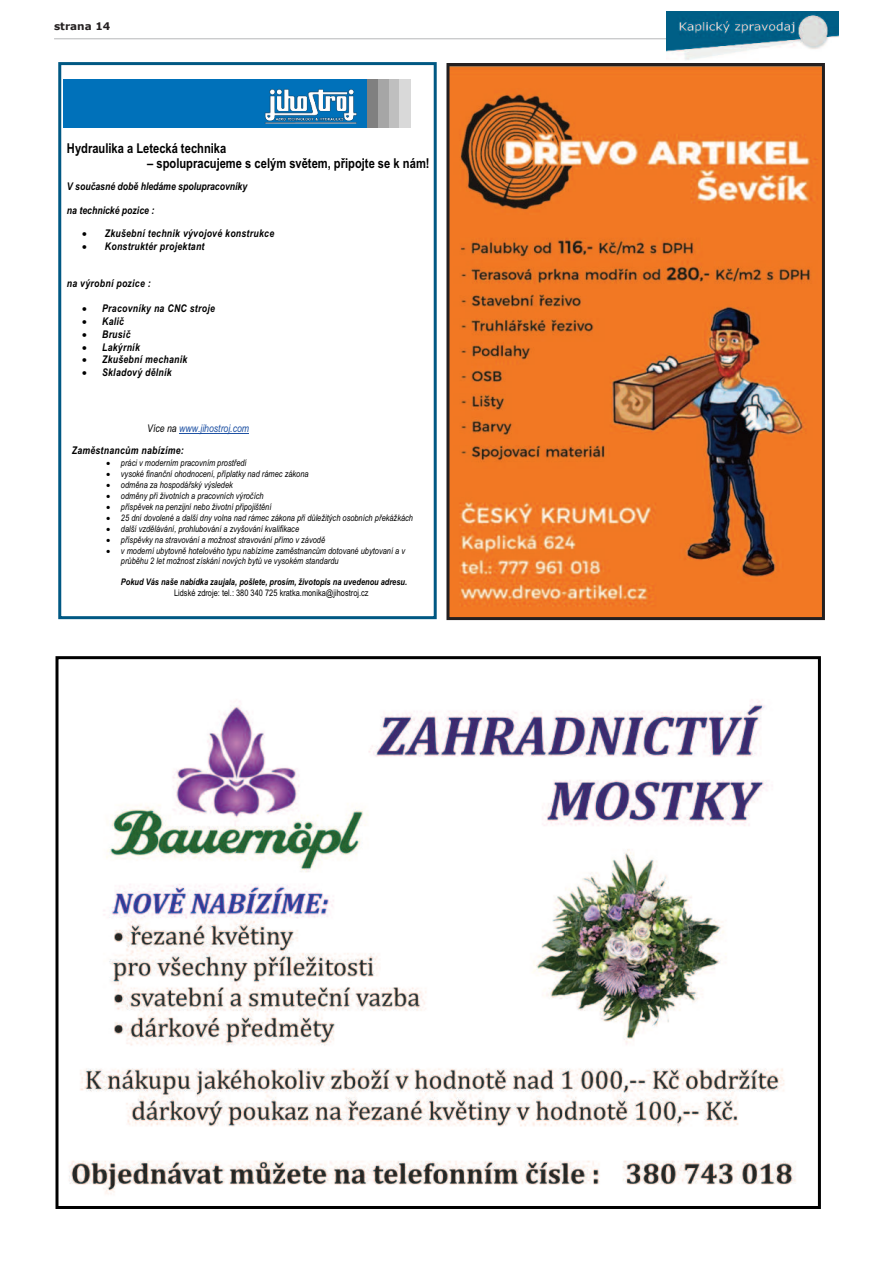
<style>
.page{position:relative;width:893px;height:1263px;background:#fff}
.page>*{position:absolute;margin:0;border:0;box-sizing:border-box;transform-origin:0 0}
.t1{font:700 13.65px "Arial Narrow";color:#000}
.t2{font:italic 700 10.65px/22.6px "Arial Narrow";letter-spacing:.02em;color:#000}
.t3{font:italic 700 10.65px "Arial Narrow";color:#000}
.t4{font:700 10.5px "Verdana";color:#231f20}
.t5{font:italic 9.15px/10.5px "Arial Narrow";color:#000}
.t6{font:italic 700 9.15px "Arial Narrow";color:#000}
.t7{font:9.15px "Arial Narrow";color:#000}
.s1{font-weight:400}
.s2{font-weight:400;color:#1e51a3}
</style>
<div class="page">
<hr style="left:54px;top:38px;width:784px;height:1px;background:#cbcccd">
<img style="left:666px;top:11px;width:173px;height:49px">
<div style="left:63px;top:80px;width:304px;height:48px;background:#0071ba"></div>
<img style="left:264px;top:89px;width:93px;height:35px">
<div style="left:367px;top:80px;width:11px;height:48px;background:#808080"></div>
<div style="left:378px;top:80px;width:11px;height:48px;background:#a6a6a6"></div>
<div style="left:389px;top:80px;width:10px;height:48px;background:#bfbfbf"></div>
<div style="left:399px;top:80px;width:12px;height:48px;background:#d9d9d9"></div>
<hr style="left:179px;top:433px;width:70px;height:1px;background:#1e51a3">
<div style="left:58px;top:62px;width:379px;height:557px;border:3px solid #005883"></div>
<img style="left:450px;top:67px;width:371px;height:549px">
<div style="left:446px;top:63px;width:379px;height:557px;border:3px solid #231f20"></div>
<img style="left:69px;top:701px;width:727px;height:493px">
<div style="left:56px;top:656px;width:765px;height:553px;border:3px solid #000"></div>
<p class="t4" style="left:54px;top:19px;width:58px">strana 14</p>
<h1 class="t1" style="left:67px;top:138px;width:161px">Hydraulika a Letecká technika</h1>
<h1 class="t1" style="left:147px;top:153px;width:284px">– spolupracujeme s celým světem, připojte se k nám!</h1>
<p class="t3" style="left:67px;top:178px;width:182px">V současné době hledáme spolupracovníky</p>
<p class="t3" style="left:67px;top:202px;width:89px">na technické pozice :</p>
<p class="t2" style="left:83px;top:222px;width:193px">• Zkušební technik vývojové konstrukce</p>
<p class="t2" style="left:83px;top:235px;width:123px">• Konstruktér projektant</p>
<p class="t2" style="left:67px;top:271px;width:85px">na výrobní pozice :</p>
<p class="t2" style="left:83px;top:296px;width:133px">• Pracovníky na CNC stroje</p>
<p class="t2" style="left:83px;top:309px;width:42px">• Kalič</p>
<p class="t2" style="left:83px;top:322px;width:49px">• Brusič</p>
<p class="t2" style="left:83px;top:335px;width:58px">• Lakýrník</p>
<p class="t2" style="left:83px;top:348px;width:106px">• Zkušební mechanik</p>
<p class="t2" style="left:83px;top:361px;width:90px">• Skladový dělník</p>
<p class="t2" style="left:72px;top:416px;width:179px;text-indent:75px"><span class="s1">Více na</span> <span class="s2">www.jihostroj.com<br></span>Zaměstnancům nabízíme:</p>
<p class="t5" style="left:107px;top:457px;width:141px">• práci v moderním pracovním prostředí</p>
<p class="t5" style="left:107px;top:468px;width:203px">• vysoké finanční ohodnocení, příplatky nad rámec zákona</p>
<p class="t5" style="left:107px;top:479px;width:127px">• odměna za hospodářský výsledek</p>
<p class="t5" style="left:107px;top:490px;width:158px">• odměny při životních a pracovních výročích</p>
<p class="t5" style="left:107px;top:501px;width:166px">• příspěvek na penzijní nebo životní připojištění</p>
<p class="t5" style="left:107px;top:512px;width:307px">• 25 dní dovolené a další dny volna nad rámec zákona při důležitých osobních překážkách</p>
<p class="t5" style="left:107px;top:523px;width:193px">• další vzdělávání, prohlubování a zvyšování kvalifikace</p>
<p class="t5" style="left:107px;top:534px;width:219px">• příspěvky na stravování a možnost stravování přímo v závodě</p>
<p class="t5" style="left:121px;top:545px;width:286px;text-indent:-14px">• v moderní ubytovně hotelového typu nabízíme zaměstnancům dotované ubytovaní a v průběhu 2 let možnost získání nových bytů ve vysokém standardu</p>
<p class="t6" style="left:121px;top:575px;width:288px">Pokud Vás naše nabídka zaujala, pošlete, prosím, životopis na uvedenou adresu.</p>
<p class="t7" style="left:174px;top:586px;width:196px">Lidské zdroje: tel.: 380 340 725 kratka.monika@jihostroj.cz</p>
</div>
